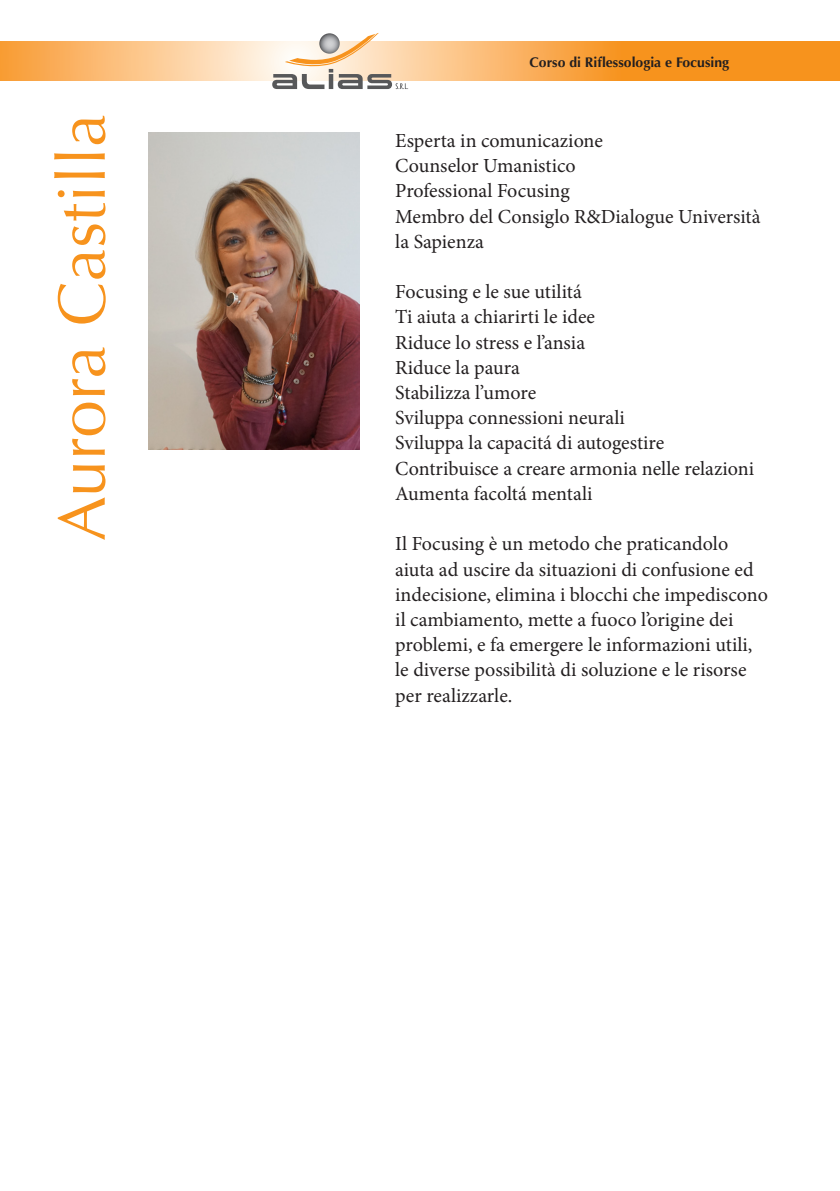
<style>
.page{position:relative;width:840px;height:1191px;background:#fff}
.page>*{position:absolute;margin:0;border:0;box-sizing:border-box;transform-origin:0 0}
.t1{font:67.2px "Optima";color:#f7931d}
.t2{font:20px/25.2px "Minion Pro";color:#231f20}
.t3{font:700 14px "Optima";color:#231f20}
</style>
<div class="page">
<div style="left:6px;top:41px;width:833px;height:40px;background:#f7931d"></div>
<svg style="left:0;top:41px;width:606px;height:40px;background:#fbbf7d"></svg>
<svg style="left:272px;top:33px;width:136px;height:56px"></svg>
<hr style="left:839px;top:41px;width:1px;height:40px;background:#f7931d">
<img style="left:149px;top:132px;width:211px;height:317px">
<h1 class="t1" style="left:43px;top:541px;width:429px;rotate:-90deg">Aurora Castilla</h1>
<p class="t3" style="left:529px;top:55px;width:201px">Corso di Riflessologia e Focusing</p>
<p class="t2" style="left:395px;top:128px;width:367px">Esperta in comunicazione<br>Counselor Umanistico<br>Professional Focusing<br>Membro del Consiglo R&amp;Dialogue Università la Sapienza</p>
<p class="t2" style="left:395px;top:279px;width:360px">Focusing e le sue utilitá<br>Ti aiuta a chiarirti le idee<br>Riduce lo stress e l’ansia<br>Riduce la paura<br>Stabilizza l’umore<br>Sviluppa connessioni neurali<br>Sviluppa la capacitá di autogestire<br>Contribuisce a creare armonia nelle relazioni<br>Aumenta facoltá mentali</p>
<p class="t2" style="left:395px;top:531px;width:374px">Il Focusing è un metodo che praticandolo aiuta ad uscire da situazioni di confusione ed indecisione, elimina i blocchi che impediscono il cambiamento, mette a fuoco l’origine dei problemi, e fa emergere le informazioni utili, le diverse possibilità di soluzione e le risorse per realizzarle.</p>
</div>
